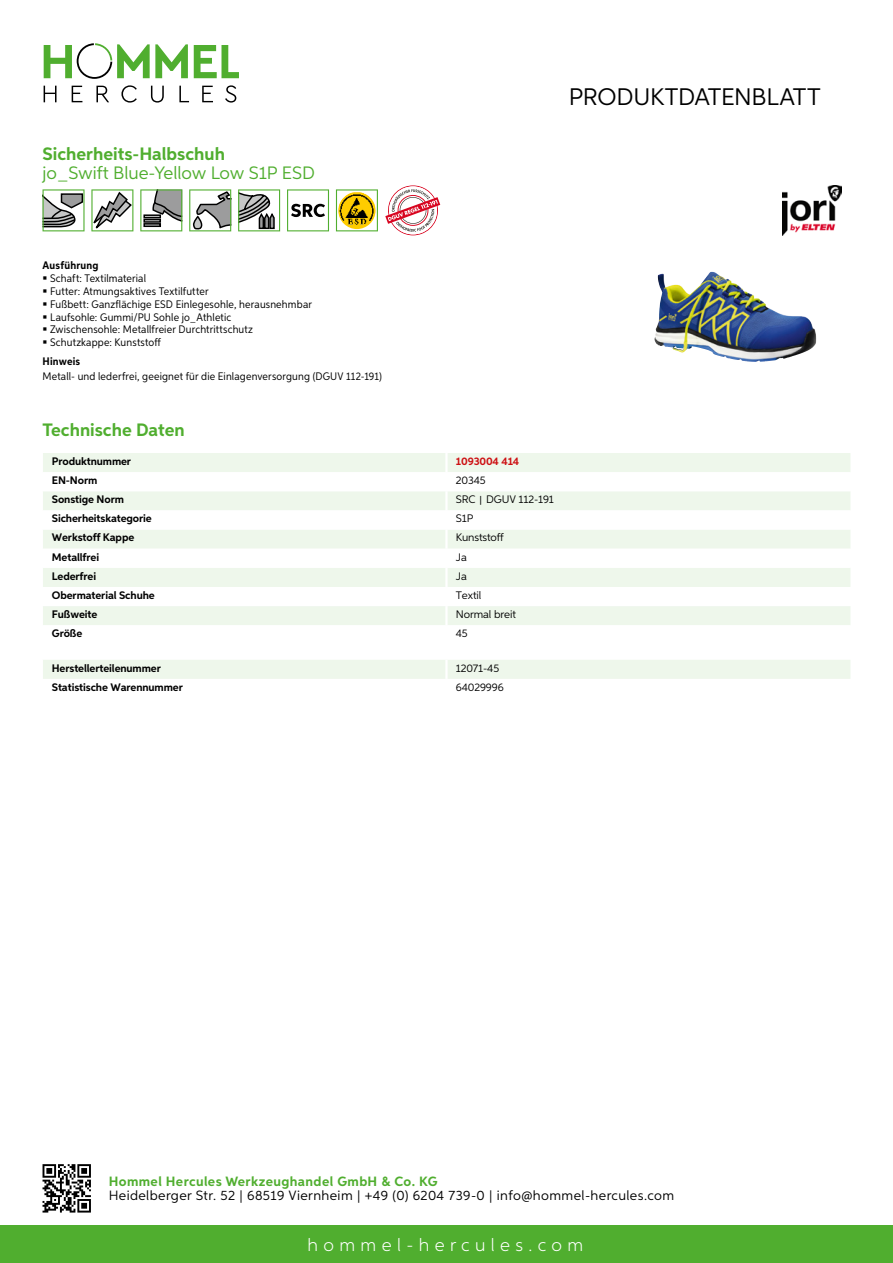
<style>
.page{position:relative;width:893px;height:1263px;background:#fff}
.page>*{position:absolute;margin:0;border:0;box-sizing:border-box;transform-origin:0 0}
.t1{font:24px "Aspira";letter-spacing:-.01em;color:#000}
.t2{font:700 18px "Aspira";color:#50ae2f}
.t3{font:18px "Aspira";color:#50ae2f}
.t4{font:300 18px "Aspira";letter-spacing:.3em;color:#fff}
.t5{font:13.5px "Aspira";letter-spacing:.03em;color:#000}
.t6{font:700 13.5px "Aspira";letter-spacing:.03em;color:#50ae2f}
.t7{font:10.95px/12.8px "Aspira Nar";letter-spacing:.015em;color:#000}
.t8{font:700 10.95px "Aspira";letter-spacing:-.01em;color:#000}
.t9{font:10.95px "Aspira";letter-spacing:-.01em;color:#000}
.t10{font:700 10.95px "Aspira Nar";letter-spacing:.02em;color:#000}
.t11{font:700 10.95px "Aspira";letter-spacing:-.01em;color:#cd1013}
.s1{font-family:"Wuerth Global";font-size:10.5px}
</style>
<div class="page">
<div style="left:0;top:1226px;width:893px;height:37px;background:#50ae2f"></div>
<svg style="left:43px;top:1164px;width:48px;height:48px"></svg>
<svg style="left:194px;top:45px;width:45px;height:33px"></svg>
<svg style="left:44px;top:43px;width:144px;height:36px"></svg>
<svg style="left:44px;top:86px;width:13px;height:16px"></svg>
<svg style="left:72px;top:86px;width:10px;height:16px"></svg>
<svg style="left:96px;top:86px;width:13px;height:16px"></svg>
<svg style="left:121px;top:85px;width:16px;height:18px"></svg>
<svg style="left:151px;top:86px;width:13px;height:17px"></svg>
<svg style="left:179px;top:86px;width:10px;height:16px"></svg>
<svg style="left:202px;top:86px;width:11px;height:16px"></svg>
<svg style="left:225px;top:85px;width:11px;height:18px"></svg>
<div style="left:43px;top:453px;width:807px;height:19px;background:#eef7eb"></div>
<svg style="left:43px;top:491px;width:807px;height:134px;fill:#eef7eb"></svg>
<hr style="left:445px;top:453px;width:3px;height:19px;background:#fff">
<hr style="left:445px;top:491px;width:3px;height:19px;background:#fff">
<hr style="left:445px;top:510px;width:3px;height:19px;background:#fff">
<hr style="left:445px;top:529px;width:3px;height:20px;background:#fff">
<hr style="left:445px;top:549px;width:3px;height:19px;background:#fff">
<hr style="left:445px;top:568px;width:3px;height:19px;background:#fff">
<hr style="left:445px;top:587px;width:3px;height:19px;background:#fff">
<hr style="left:445px;top:606px;width:3px;height:19px;background:#fff">
<div style="left:43px;top:660px;width:807px;height:19px;background:#eef7eb"></div>
<svg style="left:43px;top:189px;width:90px;height:42px"></svg>
<svg style="left:140px;top:189px;width:42px;height:42px"></svg>
<svg style="left:189px;top:189px;width:42px;height:42px"></svg>
<svg style="left:238px;top:189px;width:42px;height:42px"></svg>
<svg style="left:287px;top:189px;width:42px;height:42px"></svg>
<svg style="left:336px;top:189px;width:42px;height:42px"></svg>
<svg style="left:385px;top:185px;width:55px;height:50px"></svg>
<img style="left:654px;top:272px;width:162px;height:90px">
<img style="left:783px;top:185px;width:59px;height:50px">
<h2 class="t2" style="left:43px;top:142px;width:184px">Sicherheits-Halbschuh</h2>
<h2 class="t3" style="left:43px;top:162px;width:271px">jo_Swift Blue-Yellow Low S1P ESD</h2>
<h1 class="t1" style="left:569px;top:82px;width:253px">Produktdatenblatt</h1>
<p class="t10" style="left:43px;top:259px;width:58px">Ausführung</p>
<p class="t7" style="left:50px;top:272px;width:263px">Schaft: Textilmaterial<br>Futter: Atmungsaktives Textilfutter<br>Fußbett: Ganzflächige ESD Einlegesohle, herausnehmbar Laufsohle: Gummi/PU Sohle jo_Athletic<br>Zwischensohle: Metallfreier Durchtrittschutz Schutzkappe: Kunststoff</p>
<p class="t10" style="left:43px;top:355px;width:39px">Hinweis</p>
<p class="t7" style="left:43px;top:370px;width:341px">Metall- und lederfrei, geeignet für die Einlagenversorgung (DGUV 112-191)</p>
<h2 class="t2" style="left:43px;top:419px;width:144px">Technische Daten</h2>
<p class="t8" style="left:52px;top:454px;width:81px">Produktnummer</p>
<p class="t11" style="left:456px;top:454px;width:65px">1093004 414</p>
<p class="t8" style="left:52px;top:474px;width:47px">EN-Norm</p>
<p class="t9" style="left:456px;top:474px;width:31px">20345</p>
<p class="t8" style="left:52px;top:493px;width:74px">Sonstige Norm</p>
<p class="t9" style="left:456px;top:493px;width:100px">SRC <span class="s1">|</span> DGUV 112-191</p>
<p class="t8" style="left:52px;top:512px;width:101px">Sicherheitskategorie</p>
<p class="t9" style="left:456px;top:512px;width:19px">S1P</p>
<p class="t8" style="left:52px;top:531px;width:84px">Werkstoff Kappe</p>
<p class="t9" style="left:456px;top:531px;width:50px">Kunststoff</p>
<p class="t8" style="left:52px;top:550px;width:49px">Metallfrei</p>
<p class="t9" style="left:456px;top:550px;width:13px">Ja</p>
<p class="t8" style="left:52px;top:569px;width:46px">Lederfrei</p>
<p class="t9" style="left:456px;top:569px;width:13px">Ja</p>
<p class="t8" style="left:52px;top:588px;width:104px">Obermaterial Schuhe</p>
<p class="t9" style="left:456px;top:588px;width:27px">Textil</p>
<p class="t8" style="left:52px;top:607px;width:47px">Fußweite</p>
<p class="t9" style="left:456px;top:608px;width:62px">N ormal breit</p>
<p class="t8" style="left:52px;top:627px;width:32px">Größe</p>
<p class="t9" style="left:456px;top:627px;width:13px">45</p>
<p class="t8" style="left:52px;top:661px;width:111px">Herstellerteilenummer</p>
<p class="t9" style="left:456px;top:661px;width:45px">12071-45</p>
<p class="t8" style="left:52px;top:680px;width:132px">Statistische Warennummer</p>
<p class="t9" style="left:456px;top:680px;width:49px">64029996</p>
<p class="t6" style="left:109px;top:1172px;width:330px">Hommel Hercules Werkzeughandel GmbH &amp; Co. KG</p>
<p class="t5" style="left:109px;top:1187px;width:567px">Heidelberger Str. 52 | 68519 Viernheim | +49 (0) 6204 739-0 | info@hommel-hercules.com</p>
<h2 class="t4" style="left:307px;top:1234px;width:277px">hommel-hercules.com</h2>
</div>
